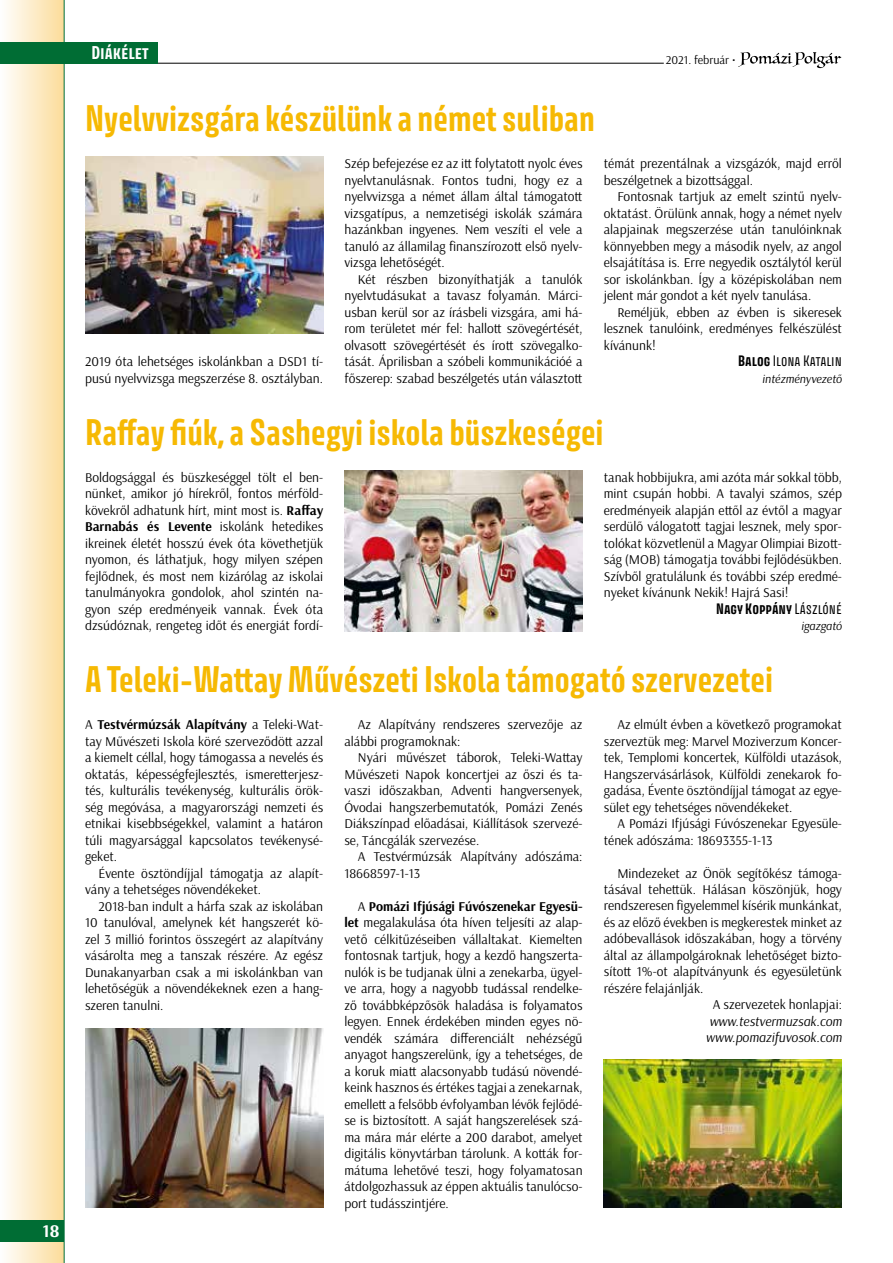
<style>
.page{position:relative;width:893px;height:1263px;background:#fff}
.page>*{position:absolute;margin:0;border:0;box-sizing:border-box;transform-origin:0 0}
.t1{font:700 33px "Avory I Latn";color:#f6b903}
.t2{font:700 18px "Arsenal";color:#fff}
.t3{font:700 16.5px "Avory I Latn";color:#fff}
.t4{font:13.5px/16.5px "Arsenal";color:#000;text-align:justify}
.t5{font:italic 13.5px/16.5px "Arsenal";color:#000}
.t6{font:700 13.5px "Avory I Latn";color:#000}
.t7{font:13.5px "Avory I Latn";color:#000}
.t8{font:italic 12px "Arsenal";color:#000}
.t9{font:12px "Arsenal";color:#000}
.s1{font-weight:700}
.s2{font-weight:400}
</style>
<div class="page">
<div style="left:0;top:0;width:64px;height:1263px;background:linear-gradient(to right,#fefeff,#fcdd9b)"></div>
<hr style="left:64px;top:0;width:1px;height:1263px;background:#006d34">
<div style="left:0;top:1220px;width:64px;height:22px;background:#006d34"></div>
<hr style="left:156px;top:63px;width:508px;height:1px;background:#000">
<svg style="left:738px;top:52px;width:103px;height:16px"></svg>
<div style="left:0;top:42px;width:157px;height:21px;background:#006d34"></div>
<img style="left:86px;top:156px;width:237px;height:177px">
<img style="left:345px;top:470px;width:238px;height:161px">
<img style="left:86px;top:1029px;width:237px;height:179px">
<img style="left:604px;top:1059px;width:237px;height:149px">
<h2 class="t2" style="left:43px;top:1220px;width:18px">18</h2>
<p class="t3" style="left:91px;top:42px;width:58px">Diákélet</p>
<p class="t9" style="left:666px;top:52px;width:71px">2021. február •</p>
<h1 class="t1" style="left:85px;top:97px;width:511px">Nyelvvizsgára készülünk a német suliban</h1>
<p class="t4" style="left:85px;top:353px;width:240px">2019 óta lehetséges iskolánkban a DSD1 tí&shy;pusú nyelvvizsga megszerzése 8. osztályban.</p>
<p class="t4" style="left:344px;top:155px;width:240px">Szép befejezése ez az itt folytatott nyolc éves nyelvtanulásnak. Fontos tudni, hogy ez a nyelvvizsga a német állam által támogatott vizsgatípus, a nemzetiségi iskolák számára hazánkban ingyenes. Nem veszíti el vele a tanuló az államilag finanszírozott első nyelv&shy;vizsga lehetőségét.</p>
<p class="t4" style="left:344px;top:271px;width:240px;text-indent:14px">Két részben bizonyíthatják a tanulók nyelvtudásukat a tavasz folyamán. Márci&shy;usban kerül sor az írásbeli vizsgára, ami há&shy;rom területet mér fel: hallott szövegértését, olvasott szövegértését és írott szövegalko&shy;tását. Áprilisban a szóbeli kommunikációé a főszerep: szabad beszélgetés után választott</p>
<p class="t4" style="left:604px;top:155px;width:240px">témát prezentálnak a vizsgázók, majd erről beszélgetnek a bizottsággal.</p>
<p class="t4" style="left:604px;top:188px;width:240px;text-indent:14px">Fontosnak tartjuk az emelt szintű nyelv&shy;oktatást. Örülünk annak, hogy a német nyelv alapjainak megszerzése után tanulóinknak könnyebben megy a második nyelv, az angol elsajátítása is. Erre negyedik osztálytól kerül sor iskolánkban. Így a középiskolában nem jelent már gondot a két nyelv tanulása.</p>
<p class="t4" style="left:604px;top:304px;width:240px;text-indent:14px">Reméljük, ebben az évben is sikeresek lesznek tanulóink, eredményes felkészülést kívánunk!</p>
<p class="t7" style="left:738px;top:352px;width:105px"><span class="s1">Balog</span> Ilona Katalin</p>
<p class="t8" style="left:762px;top:371px;width:81px">intézményvezető</p>
<h1 class="t1" style="left:85px;top:411px;width:520px">Raffay fiúk, a Sashegyi iskola büszkeségei</h1>
<p class="t4" style="left:85px;top:469px;width:240px">Boldogsággal és büszkeséggel tölt el ben&shy;nünket, amikor jó hírekről, fontos mérföld&shy;kövekről adhatunk hírt, mint most is. <span class="s1">Raffay Barnabás és Levente</span> iskolánk hetedikes ikreinek életét hosszú évek óta követhetjük nyomon, és láthatjuk, hogy milyen szépen fejlődnek, és most nem kizárólag az iskolai tanulmányokra gondolok, ahol szintén na&shy;gyon szép eredményeik vannak. Évek óta dzsúdóznak, rengeteg időt és energiát fordí-</p>
<p class="t4" style="left:604px;top:469px;width:240px">tanak hobbijukra, ami azóta már sokkal több, mint csupán hobbi. A tavalyi számos, szép eredményeik alapján ettől az évtől a magyar serdülő válogatott tagjai lesznek, mely spor&shy;tolókat közvetlenül a Magyar Olimpiai Bizott&shy;ság (MOB) támogatja további fejlődésükben.<br>Szívből gratulálunk és további szép eredmé&shy;nyeket kívánunk Nekik! Hajrá Sasi!</p>
<p class="t6" style="left:716px;top:600px;width:127px">Nagy Koppány <span class="s2">Lászlóné</span></p>
<p class="t8" style="left:801px;top:619px;width:42px">igazgató</p>
<h1 class="t1" style="left:85px;top:658px;width:690px">A Teleki-Wattay Művészeti Iskola támogató szervezetei</h1>
<p class="t4" style="left:85px;top:716px;width:240px">A <span class="s1">Testvérmúzsák Alapítvány</span> a Teleki-Wat&shy;tay Művészeti Iskola köré szerveződött azzal a kiemelt céllal, hogy támogassa a nevelés és oktatás, képességfejlesztés, ismeretterjesz&shy;tés, kulturális tevékenység, kulturális örök&shy;ség megóvása, a magyarországi nemzeti és etnikai kisebbségekkel, valamint a határon túli magyarsággal kapcsolatos tevékenysé&shy;geket.</p>
<p class="t4" style="left:85px;top:865px;width:240px;text-indent:14px">Évente ösztöndíjjal támogatja az alapít&shy;vány a tehetséges növendékeket.</p>
<p class="t4" style="left:85px;top:898px;width:240px;text-indent:14px">2018-ban indult a hárfa szak az iskolában 10 tanulóval, amelynek két hangszerét kö&shy;zel 3 millió forintos összegért az alapítvány vásárolta meg a tanszak részére. Az egész Dunakanyarban csak a mi iskolánkban van lehetőségük a növendékeknek ezen a hang&shy;szeren tanulni.</p>
<p class="t4" style="left:344px;top:716px;width:240px;text-indent:14px">Az Alapítvány rendszeres szervezője az alábbi programoknak:</p>
<p class="t4" style="left:344px;top:749px;width:240px;text-indent:14px">Nyári művészet táborok, Teleki-Wattay Művészeti Napok koncertjei az őszi és ta&shy;vaszi időszakban, Adventi hangversenyek, Óvodai hangszerbemutatók, Pomázi Zenés Diákszínpad előadásai, Kiállítások szervezé&shy;se, Táncgálák szervezése.</p>
<p class="t4" style="left:344px;top:848px;width:240px;text-indent:14px">A Testvérmúzsák Alapítvány adószáma:<br>18668597-1-13</p>
<p class="t4" style="left:344px;top:898px;width:240px;text-indent:14px">A <span class="s1">Pomázi Ifjúsági Fúvószenekar Egyesü&shy;let</span> megalakulása óta híven teljesíti az alap&shy;vető célkitűzéseiben vállaltakat. Kiemelten fontosnak tartjuk, hogy a kezdő hangszerta&shy;nulók is be tudjanak ülni a zenekarba, ügyel&shy;ve arra, hogy a nagyobb tudással rendelke&shy;ző továbbképzősök haladása is folyamatos legyen. Ennek érdekében minden egyes nö&shy;vendék számára differenciált nehézségű anyagot hangszerelünk, így a tehetséges, de a koruk miatt alacsonyabb tudású növendé&shy;keink hasznos és értékes tagjai a zenekarnak, emellett a felsőbb évfolyamban lévők fejlődé&shy;se is biztosított. A saját hangszerelések szá&shy;ma mára már elérte a 200 darabot, amelyet digitális könyvtárban tárolunk. A kották for&shy;mátuma lehetővé teszi, hogy folyamatosan átdolgozhassuk az éppen aktuális tanulócso&shy;port tudásszintjére.</p>
<p class="t4" style="left:604px;top:716px;width:240px;text-indent:14px">Az elmúlt évben a következő programokat szerveztük meg: Marvel Moziverzum Koncer&shy;tek, Templomi koncertek, Külföldi utazások, Hangszervásárlások, Külföldi zenekarok fo&shy;gadása, Évente ösztöndíjjal támogat az egye&shy;sület egy tehetséges növendékeket.</p>
<p class="t4" style="left:604px;top:815px;width:240px;text-indent:14px">A Pomázi Ifjúsági Fúvószenekar Egyesüle&shy;tének adószáma: 18693355-1-13</p>
<p class="t4" style="left:617px;top:865px;width:226px">Mindezeket az Önök segítőkész támoga-</p>
<p class="t4" style="left:604px;top:881px;width:240px">tásával tehettük. Hálásan köszönjük, hogy</p>
<p class="t4" style="left:604px;top:898px;width:240px">rendszeresen figyelemmel kísérik munkánkat,</p>
<p class="t4" style="left:604px;top:914px;width:240px">és az előző években is megkerestek minket az</p>
<p class="t4" style="left:604px;top:931px;width:240px">adóbevallások időszakában, hogy a törvény</p>
<p class="t4" style="left:604px;top:947px;width:240px">által az állampolgároknak lehetőséget bizto-</p>
<p class="t4" style="left:604px;top:964px;width:240px">sított 1%-ot alapítványunk és egyesületünk</p>
<p class="t4" style="left:604px;top:980px;width:101px">részére felajánlják.</p>
<p class="t4" style="left:713px;top:997px;width:131px">A szervezetek honlapjai:</p>
<p class="t5" style="left:706px;top:1013px;width:138px">www.testvermuzsak.com www.pomazifuvosok.com</p>
</div>
